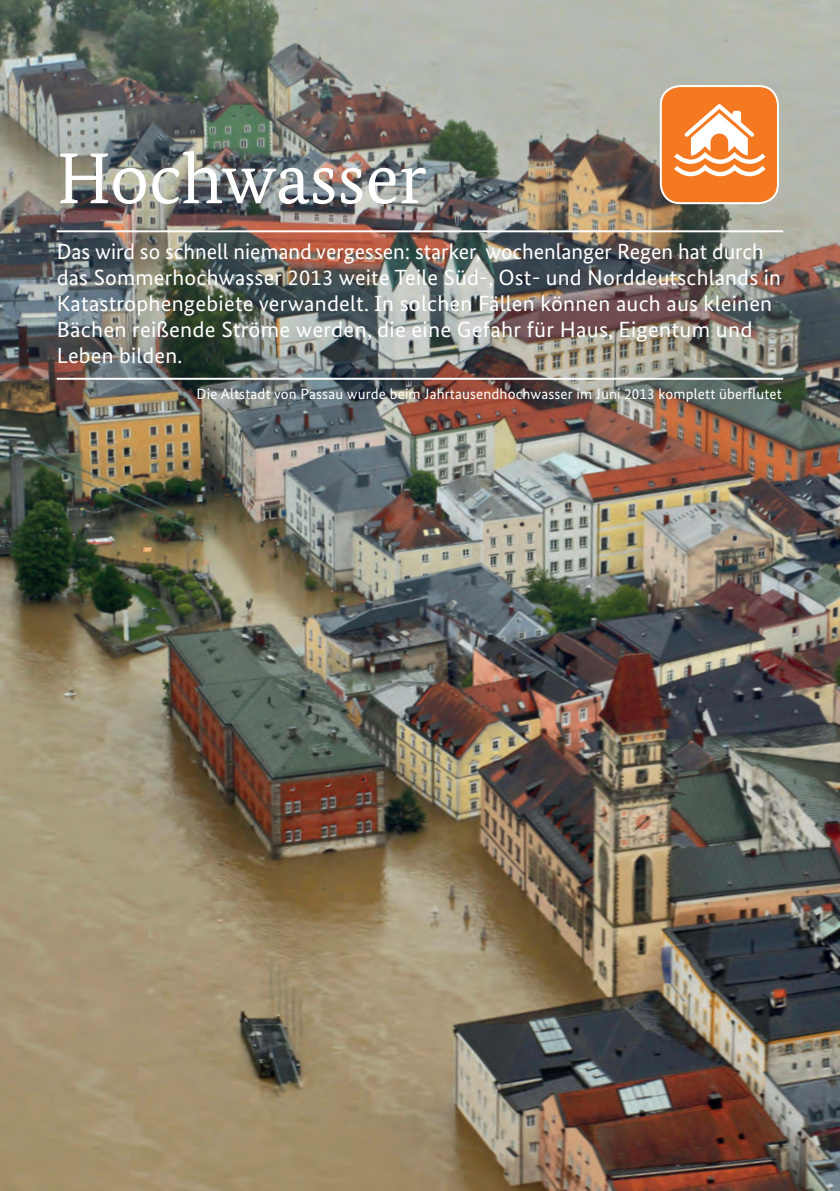
<style>
.page{position:relative;width:840px;height:1191px;background:#fff}
.page>*{position:absolute;margin:0;border:0;box-sizing:border-box;transform-origin:0 0}
.t1{font:72px "Bundes Serif";color:#fff}
.t2{font:22px/26px "Bundes Sans";letter-spacing:.01em;color:#fff}
.t3{font:15px "Bundes Sans";letter-spacing:.01em;color:#fff}
</style>
<div class="page">
<img style="left:0;top:0;width:839px;height:1191px">
<hr style="left:57px;top:230px;width:725px;height:2px;background:#fff">
<hr style="left:57px;top:378px;width:725px;height:2px;background:#fff">
<div style="left:660px;top:86px;width:117px;height:117px;background:#f47921;border-radius:19px"></div>
<div style="left:659px;top:85px;width:119px;height:119px;border:2px solid #fff;border-radius:19px"></div>
<svg style="left:674px;top:104px;width:92px;height:73px"></svg>
<h1 class="t1" style="left:57px;top:135px;width:371px">Hochwasser</h1>
<p class="t2" style="left:57px;top:238px;width:725px">Das wird so schnell niemand vergessen: starker, wochenlanger Regen hat durch das Sommerhochwasser 2013 weite Teile Süd-, Ost- und Norddeutschlands in Katastrophengebiete verwandelt. In solchen Fällen können auch aus kleinen Bächen reißende Ströme werden, die eine Gefahr für Haus, Eigentum und Leben bilden.</p>
<p class="t3" style="left:196px;top:384px;width:586px">Die Altstadt von Passau wurde beim Jahrtausendhochwasser im Juni 2013 komplett überflutet</p>
</div>
